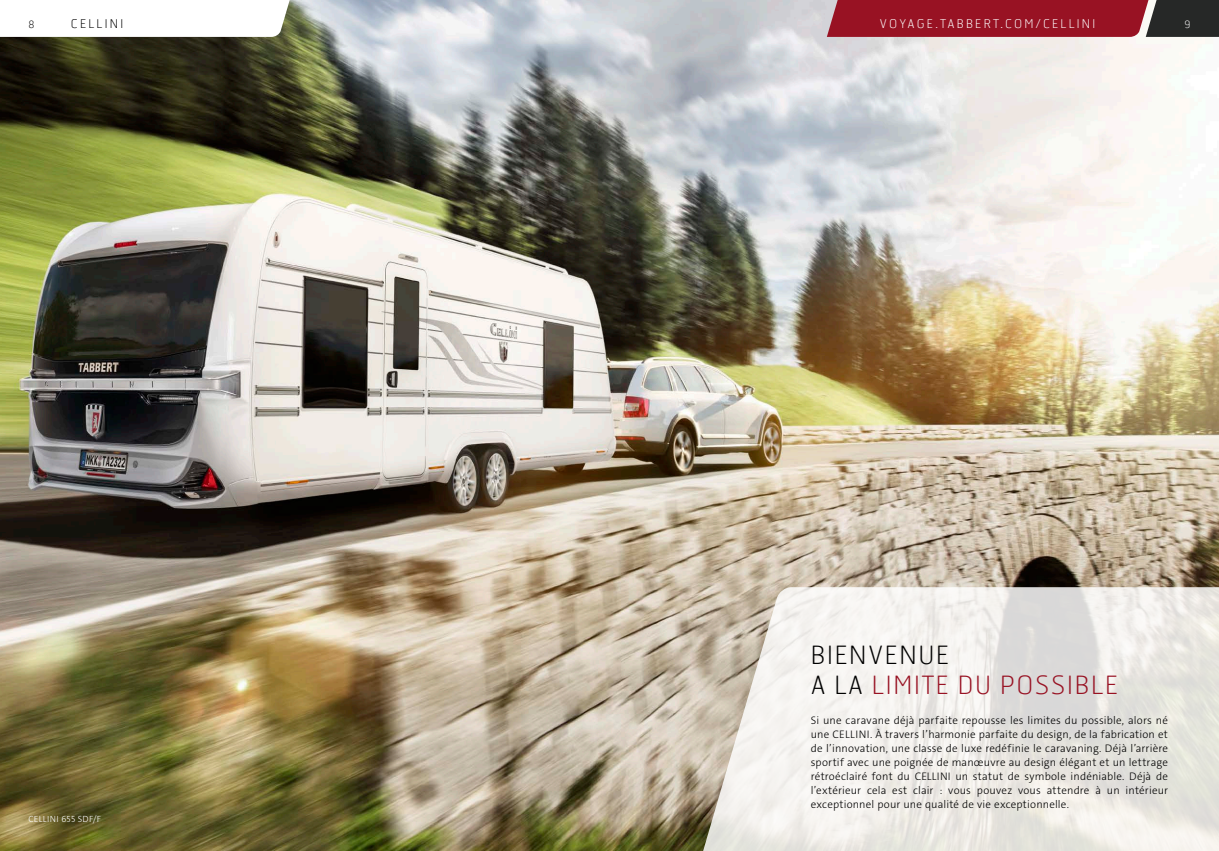
<style>
.page{position:relative;width:1219px;height:851px;background:#fff}
.page>*{position:absolute;margin:0;border:0;box-sizing:border-box;transform-origin:0 0}
.t1{font:100 25px/30px "Hermes FB";letter-spacing:.07em;color:#981223}
.t2{font:100 12px "Hermes FB";letter-spacing:.19em;color:#fff}
.t3{font:100 12px "Hermes FB";letter-spacing:.19em;color:#000}
.t4{font:300 11px/14px "The Sans C4 s";letter-spacing:.015em;color:#000;text-align:justify}
.t5{font:100 10px "Hermes FB";color:#000}
.t6{font:100 10px "Hermes FB";color:#fff}
.t7{font:300 9px "The Sans C4 s";letter-spacing:.03em;color:#fff}
.s1{color:#000}
</style>
<div class="page">
<img style="left:0;top:0;width:1219px;height:850px">
<svg style="left:686px;top:587px;width:533px;height:263px"></svg>
<svg style="left:0;top:0;width:292px;height:37px"></svg>
<svg style="left:827px;top:0;width:392px;height:37px;background:#871d2b"></svg>
<p class="t5" style="left:28px;top:18px;width:7px">8</p>
<p class="t3" style="left:71px;top:16px;width:54px">CELLINI</p>
<p class="t2" style="left:880px;top:16px;width:217px">VOYAGE.TABBERT.COM/CELLINI</p>
<p class="t6" style="left:1184px;top:18px;width:8px">9</p>
<h1 class="t1" style="left:811px;top:638px;width:309px"><span class="s1">BIENVENUE<br>A LA</span> LIMITE DU POSSIBLE</h1>
<p class="t7" style="left:28px;top:813px;width:74px">CELLINI 655 SDF/F</p>
<p class="t4" style="left:811px;top:713px;width:359px">Si une caravane déjà parfaite repousse les limites du possible, alors né une CELLINI. À travers l’harmonie parfaite du design, de la fabrication et de l’innovation, une classe de luxe redéfinie le caravaning. Déjà l’arrière sportif avec une poignée de manœuvre au design élégant et un lettrage rétroéclairé font du CELLINI un statut de symbole indéniable. Déjà de l’extérieur cela est clair : vous pouvez vous attendre à un intérieur exceptionnel pour une qualité de vie exceptionnelle.</p>
</div>
